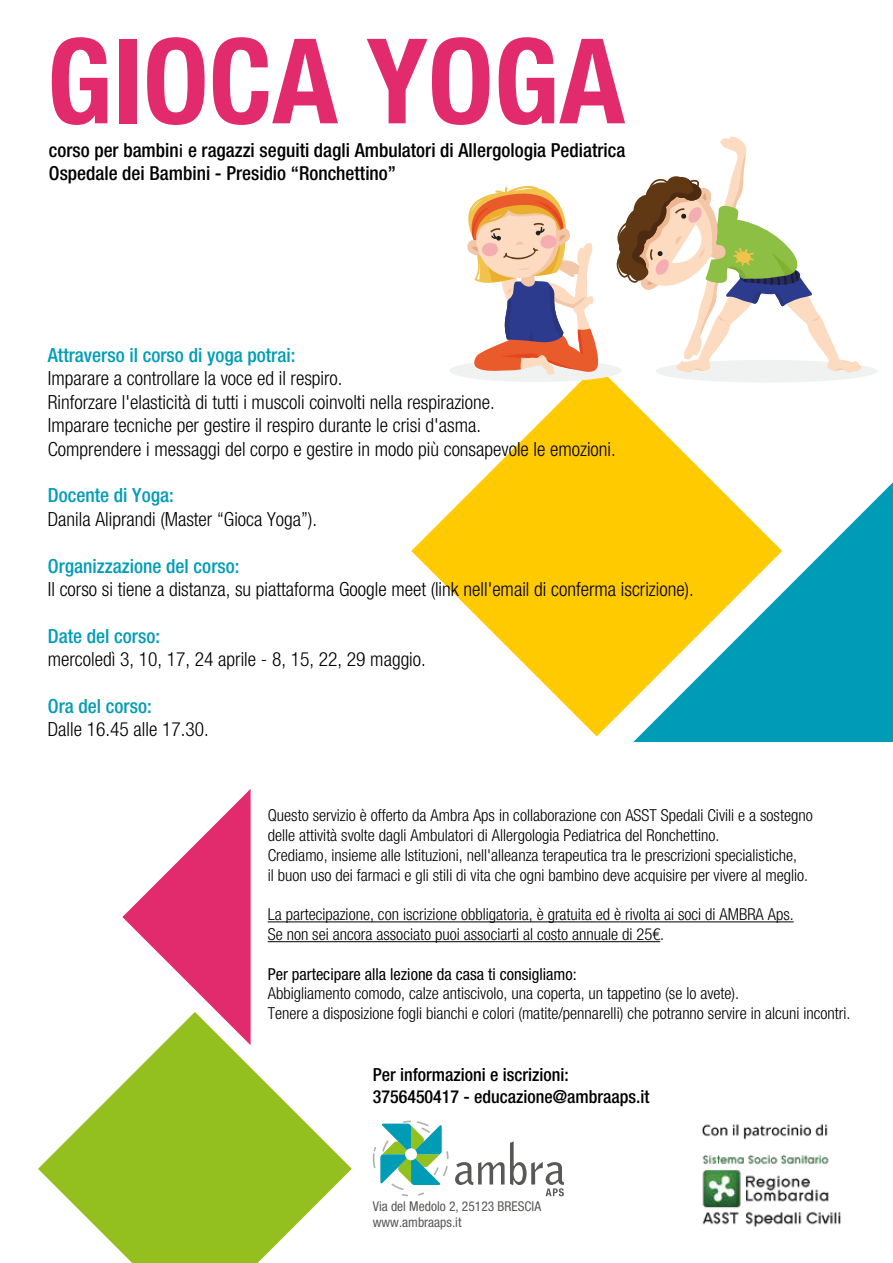
<style>
.page{position:relative;width:893px;height:1263px;background:#fff}
.page>*{position:absolute;margin:0;border:0;box-sizing:border-box;transform-origin:0 0}
.t1{font:700 condensed 118.2px "Helvetica Neue LT Std";color:#e22b6d}
.t2{font:300 condensed 19.5px/23.4px "Helvetica Neue LT Std";color:#000}
.t3{font:500 condensed 19.5px "Helvetica Neue LT Std";color:#009db7}
.t4{font:500 condensed 19.35px/23.2px "Helvetica Neue LT Std";color:#000}
.t5{font:500 condensed 18px/21.6px "Helvetica Neue LT Std";color:#000}
.t6{font:300 condensed 16.5px/19.8px "Helvetica Neue LT Std";color:#000}
.t7{font:condensed 16.5px "Helvetica Neue LT Std";color:#000}
.t8{font:condensed 13.5px/16.2px "Helvetica Neue LT Std";color:#585856}
.s1{font-family:"Myriad Pro";font-weight:400;font-stretch:normal}
</style>
<div class="page">
<svg style="left:633px;top:482px;width:260px;height:260px;fill:#009bb6"></svg>
<svg style="left:411px;top:377px;width:371px;height:359px;fill:#ffcb00"></svg>
<img style="left:701px;top:1124px;width:140px;height:103px">
<svg style="left:373px;top:1121px;width:76px;height:75px"></svg>
<svg style="left:455px;top:1141px;width:109px;height:55px"></svg>
<svg style="left:38px;top:1045px;width:314px;height:218px;fill:#93c01f"></svg>
<svg style="left:122px;top:789px;width:129px;height:256px"></svg>
<hr style="left:268px;top:921px;width:526px;height:1px;background:#000">
<hr style="left:268px;top:941px;width:392px;height:1px;background:#000">
<div style="left:656px;top:360px;width:221px;height:23px;background:#f0f1f1;border-radius:50%"></div>
<svg style="left:616px;top:136px;width:246px;height:236px"></svg>
<div style="left:449px;top:359px;width:173px;height:23px;background:#f0f1f1;border-radius:50%"></div>
<svg style="left:467px;top:185px;width:131px;height:190px"></svg>
<h1 class="t1" style="left:47px;top:10px;width:580px">GIOCA YOGA</h1>
<p class="t4" style="left:49px;top:138px;width:578px">corso per bambin<span class="s1">i</span> e ragazzi seguiti dagli Ambulatori di Allergologia Pediatrica<br>Ospedale dei Bambini - Presidio “Ronchettino”</p>
<p class="t3" style="left:48px;top:343px;width:249px">Attraverso il corso di yoga potrai:</p>
<p class="t2" style="left:48px;top:367px;width:569px">Imparare a controllare la voce ed il respiro.<br>Rinforzare l'elasticità di tutti i muscoli coinvolti nella respirazione.<br>Imparare tecniche per gestire il respiro durante le crisi d'asma.<br>Comprendere i messaggi del corpo e gestire in modo più consapevole le emozioni.</p>
<p class="t3" style="left:48px;top:484px;width:127px">Docente di Yoga:</p>
<p class="t2" style="left:48px;top:507px;width:271px">Danila Aliprandi (Master “Gioca Yoga”).</p>
<p class="t3" style="left:48px;top:554px;width:193px">Organizzazione del corso:</p>
<p class="t2" style="left:48px;top:577px;width:647px">Il corso si tiene a distanza, su piattaforma Google meet (link nell'email di conferma iscrizione).</p>
<p class="t3" style="left:48px;top:624px;width:114px">Date del corso:</p>
<p class="t2" style="left:48px;top:647px;width:380px">mercoledì 3, 10, 17, 24 aprile - 8, 15, 22, 29 maggio.</p>
<p class="t3" style="left:48px;top:694px;width:105px">Ora del corso:</p>
<p class="t2" style="left:48px;top:718px;width:163px">Dalle 16.45 alle 17.30.</p>
<p class="t6" style="left:268px;top:805px;width:546px">Questo servizio è offerto da Ambra Aps in collaborazione con ASST Spedali Civili e a sostegno delle attività svolte dagli Ambulatori di Allergologia Pediatrica del Ronchettino.<br>Crediamo, insieme alle Istituzioni, nell'alleanza terapeutica tra le prescrizioni specialistiche,<br>il buon uso dei farmaci e gli stili di vita che ogni bambino deve acquisire per vivere al meglio.</p>
<p class="t6" style="left:268px;top:904px;width:527px">La partecipazione, con iscrizione obbligatoria, è gratuita ed è rivolta ai soci di AMBRA Aps.<br>Se non sei ancora associato puoi associarti al costo annuale di 25€.</p>
<p class="t7" style="left:268px;top:964px;width:311px">Per partecipare alla lezione da casa ti consigliamo:</p>
<p class="t6" style="left:268px;top:983px;width:584px">Abbigliamento comodo, calze antiscivolo, una coperta, un tappetino (se lo avete).<br>Tenere a disposizione fogli bianchi e colori (matite/pennarelli) che potranno servire in alcuni incontri.</p>
<p class="t5" style="left:373px;top:1064px;width:278px">Per informazioni e iscrizioni:<br>3756450417 - educazione@ambraaps.it</p>
<p class="t8" style="left:373px;top:1197px;width:170px">Via del Medolo 2, 25123 BRESCIA www.ambraaps.it</p>
</div>
